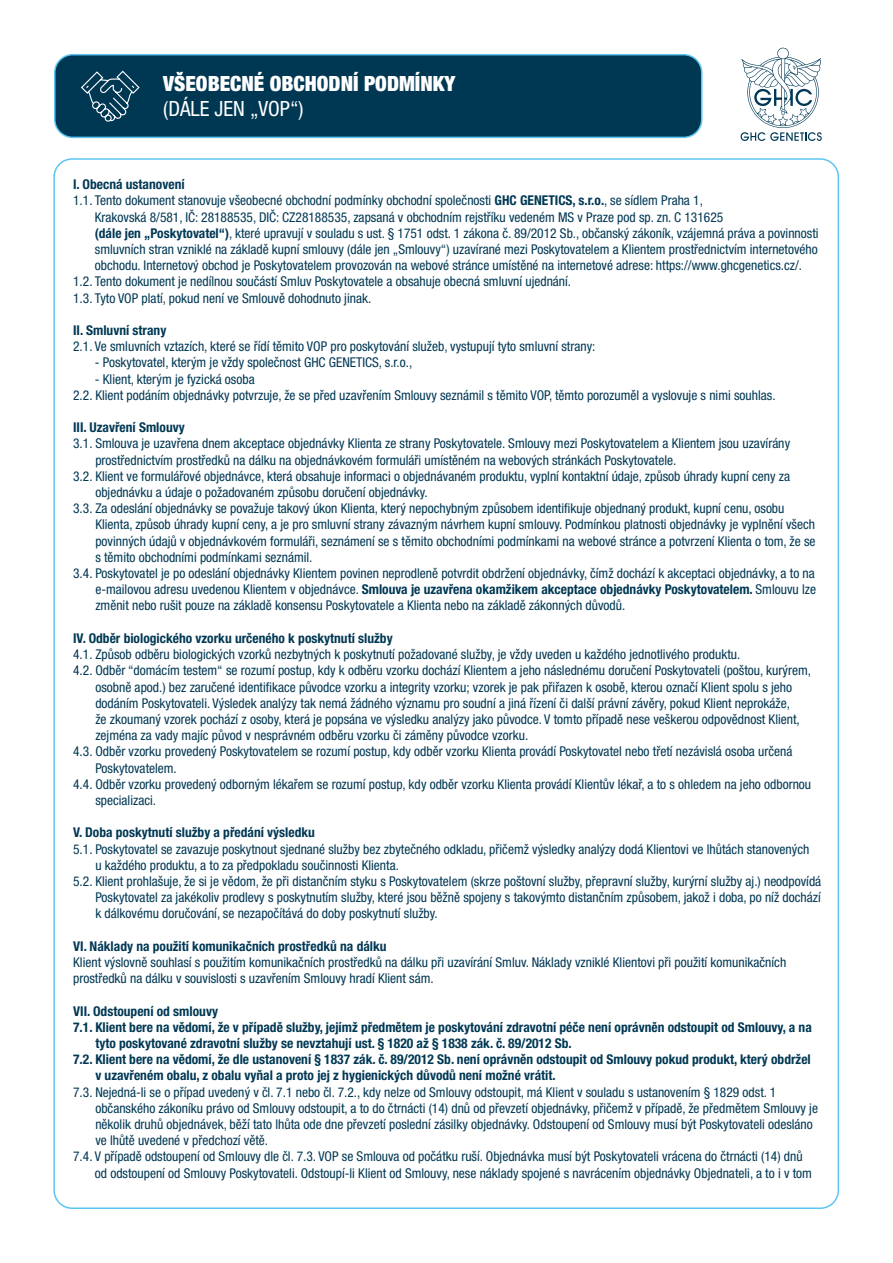
<style>
.page{position:relative;width:893px;height:1263px;background:#fff}
.page>*{position:absolute;margin:0;border:0;box-sizing:border-box;transform-origin:0 0}
.t1{font:900 condensed 21px "Helvetica Neue LT Pro";color:#fff}
.t2{font:condensed 21px "Helvetica Neue LT Pro";color:#fff}
.t3{font:condensed 13.5px/16.2px "Helvetica Neue LT Pro";color:#003854}
.t4{font:700 condensed 13.5px "Helvetica Neue LT Pro";color:#003854}
.s1{font-weight:700}
.s2{font-weight:400}
</style>
<div class="page">
<div style="left:55px;top:55px;width:647px;height:82px;background:#003854;border-radius:18px"></div>
<div style="left:54px;top:54px;width:648px;height:84px;border:2px solid #5cc5f1;border-radius:18px"></div>
<svg style="left:81px;top:70px;width:59px;height:52px"></svg>
<svg style="left:741px;top:47px;width:81px;height:94px"></svg>
<h1 class="t1" style="left:163px;top:71px;width:294px">VŠEOBECNÉ OBCHODNÍ PODMÍNKY</h1>
<h1 class="t2" style="left:163px;top:97px;width:142px">(DÁLE JEN „VOP“)</h1>
<p class="t4" style="left:73px;top:176px;width:113px">I. Obecná ustanovení</p>
<p class="t3" style="left:73px;top:192px;width:631px">1.1. Tento dokument stanovuje všeobecné obchodní podmínky obchodní společnosti <span class="s1">GHC GENETICS, s.r.o.</span>, se sídlem Praha 1,</p>
<p class="t3" style="left:95px;top:209px;width:630px">Krakovská 8/581, IČ: 28188535, DIČ: CZ28188535, zapsaná v obchodním rejstříku vedeném MS v Praze pod sp. zn. C 131625</p>
<p class="t3" style="left:95px;top:225px;width:725px"><span class="s1">(dále jen „Poskytovatel“)</span>, které upravují v souladu s ust. § 1751 odst. 1 zákona č. 89/2012 Sb., občanský zákoník, vzájemná práva a povinnosti</p>
<p class="t3" style="left:95px;top:241px;width:724px">smluvních stran vzniklé na základě kupní smlouvy (dále jen „Smlouvy“) uzavírané mezi Poskytovatelem a Klientem prostřednictvím internetového</p>
<p class="t3" style="left:95px;top:257px;width:709px">obchodu. Internetový obchod je Poskytovatelem provozován na webové stránce umístěné na internetové adrese: https://www.ghcgenetics.cz/.</p>
<p class="t3" style="left:73px;top:273px;width:499px">1.2. Tento dokument je nedílnou součástí Smluv Poskytovatele a obsahuje obecná smluvní ujednání.</p>
<p class="t3" style="left:73px;top:290px;width:300px">1.3. Tyto VOP platí, pokud není ve Smlouvě dohodnuto jinak.</p>
<p class="t4" style="left:73px;top:322px;width:95px">II. Smluvní strany</p>
<p class="t3" style="left:73px;top:338px;width:524px">2.1. Ve smluvních vztazích, které se řídí těmito VOP pro poskytování služeb, vystupují tyto smluvní strany:</p>
<p class="t3" style="left:95px;top:354px;width:319px">- Poskytovatel, kterým je vždy společnost GHC GENETICS, s.r.o.,</p>
<p class="t3" style="left:73px;top:371px;width:704px;text-indent:22px">- Klient, kterým je fyzická osoba<br>2.2. Klient podáním objednávky potvrzuje, že se před uzavřením Smlouvy seznámil s těmito VOP, těmto porozuměl a vyslovuje s nimi souhlas.</p>
<p class="t4" style="left:73px;top:419px;width:113px">III. Uzavření Smlouvy</p>
<p class="t3" style="left:73px;top:435px;width:718px">3.1. Smlouva je uzavřena dnem akceptace objednávky Klienta ze strany Poskytovatele. Smlouvy mezi Poskytovatelem a Klientem jsou uzavírány</p>
<p class="t3" style="left:95px;top:452px;width:583px">prostřednictvím prostředků na dálku na objednávkovém formuláři umístěném na webových stránkách Poskytovatele.</p>
<p class="t3" style="left:73px;top:468px;width:718px">3.2. Klient ve formulářové objednávce, která obsahuje informaci o objednávaném produktu, vyplní kontaktní údaje, způsob úhrady kupní ceny za</p>
<p class="t3" style="left:95px;top:484px;width:334px">objednávku a údaje o požadovaném způsobu doručení objednávky.</p>
<p class="t3" style="left:73px;top:500px;width:713px">3.3. Za odeslání objednávky se považuje takový úkon Klienta, který nepochybným způsobem identifikuje objednaný produkt, kupní cenu, osobu</p>
<p class="t3" style="left:95px;top:516px;width:721px">Klienta, způsob úhrady kupní ceny, a je pro smluvní strany závazným návrhem kupní smlouvy. Podmínkou platnosti objednávky je vyplnění všech</p>
<p class="t3" style="left:95px;top:533px;width:722px">povinných údajů v objednávkovém formuláři, seznámení se s těmito obchodními podmínkami na webové stránce a potvrzení Klienta o tom, že se</p>
<p class="t3" style="left:95px;top:549px;width:219px">s těmito obchodními podmínkami seznámil.</p>
<p class="t3" style="left:73px;top:565px;width:743px">3.4. Poskytovatel je po odeslání objednávky Klientem povinen neprodleně potvrdit obdržení objednávky, čímž dochází k akceptaci objednávky, a to na</p>
<p class="t4" style="left:95px;top:581px;width:722px"><span class="s2">e-mailovou adresu uvedenou Klientem v objednávce.</span> Smlouva je uzavřena okamžikem akceptace objednávky Poskytovatelem. <span class="s2">Smlouvu lze</span></p>
<p class="t3" style="left:95px;top:597px;width:531px">změnit nebo rušit pouze na základě konsensu Poskytovatele a Klienta nebo na základě zákonných důvodů.</p>
<p class="t4" style="left:73px;top:630px;width:321px">IV. Odběr biologického vzorku určeného k poskytnutí služby</p>
<p class="t3" style="left:73px;top:646px;width:669px">4.1. Způsob odběru biologických vzorků nezbytných k poskytnutí požadované služby, je vždy uveden u každého jednotlivého produktu.</p>
<p class="t3" style="left:73px;top:662px;width:739px">4.2. Odběr “domácím testem“ se rozumí postup, kdy k odběru vzorku dochází Klientem a jeho následnému doručení Poskytovateli (poštou, kurýrem,</p>
<p class="t3" style="left:95px;top:678px;width:698px">osobně apod.) bez zaručené identifikace původce vzorku a integrity vzorku; vzorek je pak přiřazen k osobě, kterou označí Klient spolu s jeho</p>
<p class="t3" style="left:95px;top:695px;width:696px">dodáním Poskytovateli. Výsledek analýzy tak nemá žádného významu pro soudní a jiná řízení či další právní závěry, pokud Klient neprokáže,</p>
<p class="t3" style="left:95px;top:711px;width:706px">že zkoumaný vzorek pochází z osoby, která je popsána ve výsledku analýzy jako původce. V tomto případě nese veškerou odpovědnost Klient,</p>
<p class="t3" style="left:95px;top:727px;width:434px">zejména za vady majíc původ v nesprávném odběru vzorku či záměny původce vzorku.</p>
<p class="t3" style="left:73px;top:743px;width:721px">4.3. Odběr vzorku provedený Poskytovatelem se rozumí postup, kdy odběr vzorku Klienta provádí Poskytovatel nebo třetí nezávislá osoba určená</p>
<p class="t3" style="left:95px;top:759px;width:83px">Poskytovatelem.</p>
<p class="t3" style="left:73px;top:776px;width:739px">4.4. Odběr vzorku provedený odborným lékařem se rozumí postup, kdy odběr vzorku Klienta provádí Klientův lékař, a to s ohledem na jeho odbornou</p>
<p class="t3" style="left:95px;top:792px;width:62px">specializaci.</p>
<p class="t4" style="left:73px;top:824px;width:243px">V. Doba poskytnutí služby a předání výsledku</p>
<p class="t3" style="left:73px;top:840px;width:738px">5.1. Poskytovatel se zavazuje poskytnout sjednané služby bez zbytečného odkladu, přičemž výsledky analýzy dodá Klientovi ve lhůtách stanovených</p>
<p class="t3" style="left:95px;top:857px;width:305px">u každého produktu, a to za předpokladu součinnosti Klienta.</p>
<p class="t3" style="left:73px;top:873px;width:750px">5.2. Klient prohlašuje, že si je vědom, že při distančním styku s Poskytovatelem (skrze poštovní služby, přepravní služby, kurýrní služby aj.) neodpovídá</p>
<p class="t3" style="left:95px;top:889px;width:727px">Poskytovatel za jakékoliv prodlevy s poskytnutím služby, které jsou běžně spojeny s takovýmto distančním způsobem, jakož i doba, po níž dochází</p>
<p class="t3" style="left:95px;top:905px;width:344px">k dálkovému doručování, se nezapočítává do doby poskytnutí služby.</p>
<p class="t4" style="left:73px;top:938px;width:315px">VI. Náklady na použití komunikačních prostředků na dálku</p>
<p class="t3" style="left:73px;top:954px;width:715px">Klient výslovně souhlasí s použitím komunikačních prostředků na dálku při uzavírání Smluv. Náklady vzniklé Klientovi při použití komunikačních prostředků na dálku v souvislosti s uzavřením Smlouvy hradí Klient sám.</p>
<p class="t4" style="left:73px;top:1002px;width:146px">VII. Odstoupení od smlouvy</p>
<p class="t4" style="left:73px;top:1019px;width:740px">7.1. Klient bere na vědomí, že v případě služby, jejímž předmětem je poskytování zdravotní péče není oprávněn odstoupit od Smlouvy, a na</p>
<p class="t4" style="left:95px;top:1035px;width:478px">tyto poskytované zdravotní služby se nevztahují ust. § 1820 až § 1838 zák. č. 89/2012 Sb.</p>
<p class="t4" style="left:73px;top:1051px;width:739px">7.2. Klient bere na vědomí, že dle ustanovení § 1837 zák. č. 89/2012 Sb. není oprávněn odstoupit od Smlouvy pokud produkt, který obdržel</p>
<p class="t4" style="left:95px;top:1067px;width:462px">v uzavřeném obalu, z obalu vyňal a proto jej z hygienických důvodů není možné vrátit.</p>
<p class="t3" style="left:73px;top:1083px;width:705px">7.3. Nejedná-li se o případ uvedený v čl. 7.1 nebo čl. 7.2., kdy nelze od Smlouvy odstoupit, má Klient v souladu s ustanovením § 1829 odst. 1</p>
<p class="t3" style="left:95px;top:1100px;width:724px">občanského zákoníku právo od Smlouvy odstoupit, a to do čtrnácti (14) dnů od převzetí objednávky, přičemž v případě, že předmětem Smlouvy je</p>
<p class="t3" style="left:95px;top:1116px;width:719px">několik druhů objednávek, běží tato lhůta ode dne převzetí poslední zásilky objednávky. Odstoupení od Smlouvy musí být Poskytovateli odesláno</p>
<p class="t3" style="left:95px;top:1132px;width:174px">ve lhůtě uvedené v předchozí větě.</p>
<p class="t3" style="left:73px;top:1148px;width:731px">7.4. V případě odstoupení od Smlouvy dle čl. 7.3. VOP se Smlouva od počátku ruší. Objednávka musí být Poskytovateli vrácena do čtrnácti (14) dnů</p>
<p class="t3" style="left:95px;top:1164px;width:719px">od odstoupení od Smlouvy Poskytovateli. Odstoupí-li Klient od Smlouvy, nese náklady spojené s navrácením objednávky Objednateli, a to i v tom</p>
</div>
